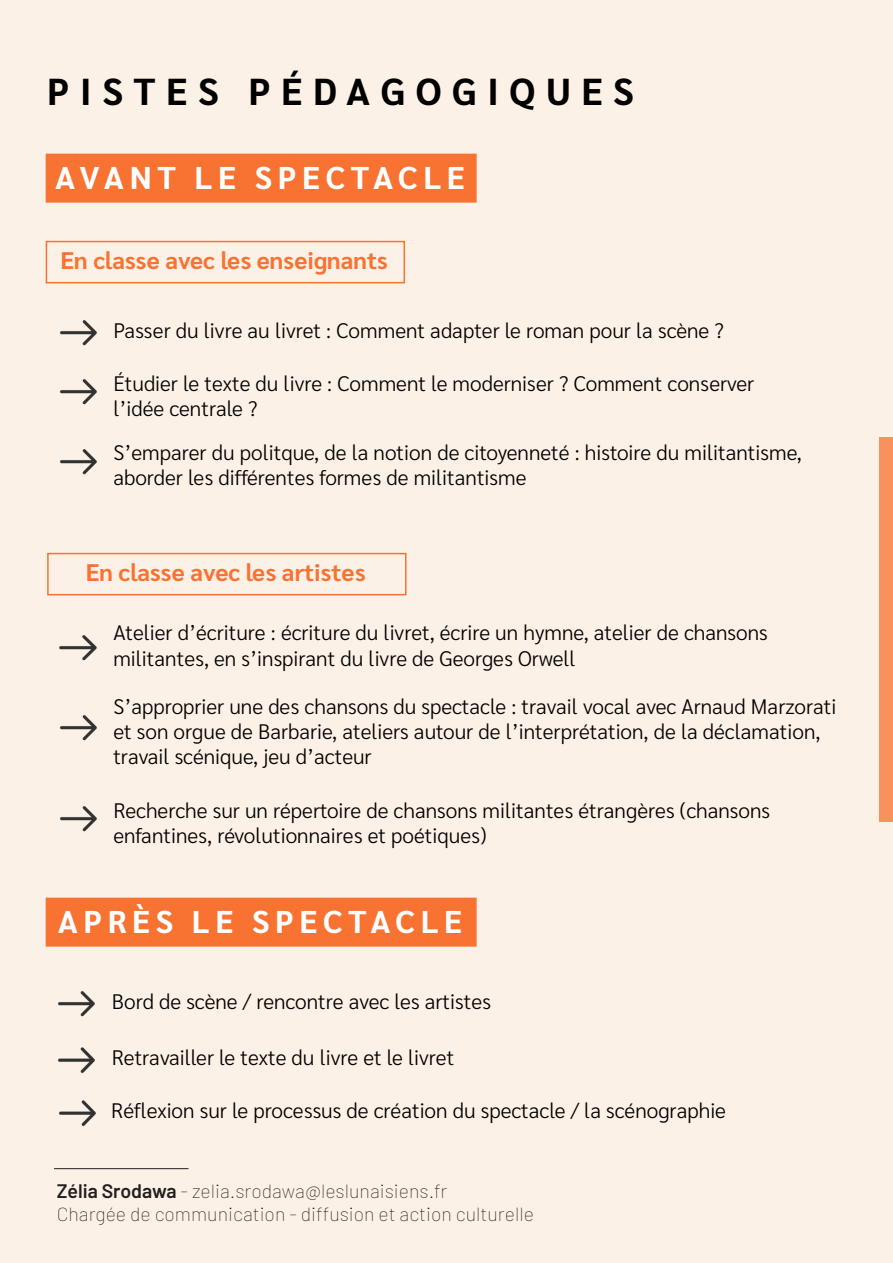
<style>
.page{position:relative;width:893px;height:1263px;background:#fcf1e6}
.page>*{position:absolute;margin:0;border:0;box-sizing:border-box;transform-origin:0 0}
.t1{font:700 37.5px "Sarabun";letter-spacing:.28em;color:#000}
.t2{font:700 31.5px "Sarabun";letter-spacing:.18em;color:#fff}
.t3{font:700 24px "Sarabun";color:#f87231}
.t4{font:300 21px "Sarabun";color:#000}
.t5{font:100 19.5px "Barlow";color:#231f20}
.s1{font-weight:600}
</style>
<div class="page">
<div style="left:879px;top:437px;width:14px;height:384px;background:#f9915e"></div>
<div style="left:46px;top:154px;width:431px;height:49px;background:#f87231;border:2px solid #f87231"></div>
<div style="left:46px;top:241px;width:359px;height:42px;border:2px solid #f87231"></div>
<img style="left:60px;top:320px;width:37px;height:26px">
<img style="left:60px;top:379px;width:37px;height:26px">
<img style="left:60px;top:449px;width:37px;height:26px">
<div style="left:47px;top:553px;width:359px;height:42px;border:2px solid #f87231"></div>
<img style="left:59px;top:635px;width:38px;height:26px">
<img style="left:60px;top:715px;width:37px;height:26px">
<img style="left:60px;top:806px;width:37px;height:26px">
<div style="left:46px;top:898px;width:431px;height:49px;background:#f87231;border:2px solid #f87231"></div>
<img style="left:58px;top:991px;width:37px;height:26px">
<img style="left:58px;top:1047px;width:37px;height:27px">
<img style="left:59px;top:1100px;width:37px;height:27px">
<hr style="left:54px;top:1168px;width:135px;height:1px;background:#231f20">
<p class="t1" style="left:47px;top:70px;width:588px">PISTES PÉDAGOGIQUES</p>
<p class="t2" style="left:55px;top:160px;width:411px">AVANT LE SPECTACLE</p>
<p class="t3" style="left:61px;top:247px;width:329px">En classe avec les enseignants</p>
<p class="t4" style="left:113px;top:318px;width:612px">Passer du livre au livret : Comment adapter le roman pour la scène ?</p>
<p class="t4" style="left:113px;top:371px;width:642px">Étudier le texte du livre : Comment le moderniser ? Comment conserver</p>
<p class="t4" style="left:113px;top:396px;width:146px">l’idée centrale ?</p>
<p class="t4" style="left:113px;top:440px;width:690px">S’emparer du politque, de la notion de citoyenneté : histoire du militantisme,</p>
<p class="t4" style="left:113px;top:466px;width:415px">aborder les différentes formes de militantisme</p>
<p class="t3" style="left:86px;top:559px;width:281px">En classe avec les artistes</p>
<p class="t4" style="left:113px;top:621px;width:656px">Atelier d’écriture : écriture du livret, écrire un hymne, atelier de chansons</p>
<p class="t4" style="left:113px;top:646px;width:464px">militantes, en s’inspirant du livre de Georges Orwell</p>
<p class="t4" style="left:113px;top:694px;width:725px">S’approprier une des chansons du spectacle : travail vocal avec Arnaud Marzorati</p>
<p class="t4" style="left:113px;top:720px;width:709px">et son orgue de Barbarie, ateliers autour de l’interprétation, de la déclamation,</p>
<p class="t4" style="left:113px;top:745px;width:260px">travail scénique, jeu d’acteur</p>
<p class="t4" style="left:113px;top:798px;width:658px">Recherche sur un répertoire de chansons militantes étrangères (chansons</p>
<p class="t4" style="left:113px;top:823px;width:375px">enfantines, révolutionnaires et poétiques)</p>
<p class="t2" style="left:58px;top:904px;width:406px">APRÈS LE SPECTACLE</p>
<p class="t4" style="left:112px;top:989px;width:381px">Bord de scène / rencontre avec les artistes</p>
<p class="t4" style="left:112px;top:1046px;width:344px">Retravailler le texte du livre et le livret</p>
<p class="t4" style="left:111px;top:1098px;width:616px">Réflexion sur le processus de création du spectacle / la scénographie</p>
<p class="t5" style="left:57px;top:1177px;width:392px"><span class="s1">Zélia Srodawa</span> - zelia.srodawa@leslunaisiens.fr</p>
<p class="t5" style="left:57px;top:1200px;width:479px">Chargée de communication - diffusion et action culturelle</p>
</div>
